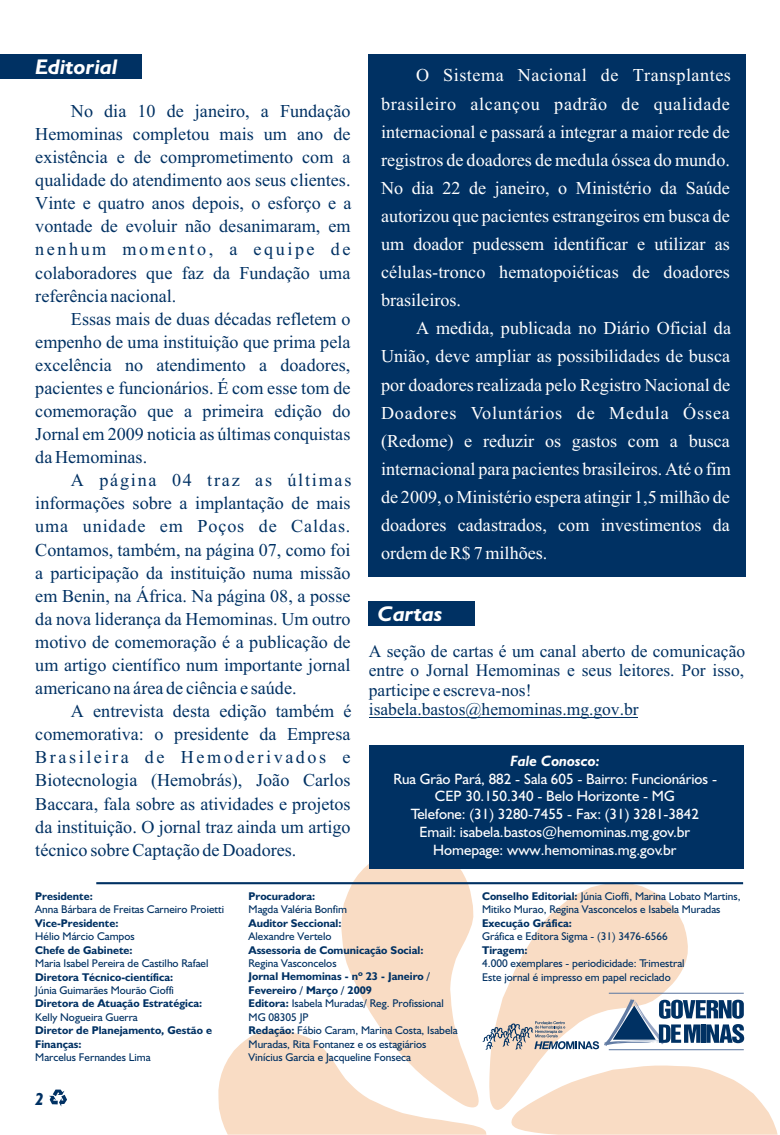
<style>
.page{position:relative;width:780px;height:1135px;background:#fff}
.page>*{position:absolute;margin:0;border:0;box-sizing:border-box;transform-origin:0 0}
.t1{font:italic 700 21.25px "Humanst 521 BT";color:#fff;scale:1.05 1}
.t2{font:18.12px/23.1px "Times New Roman";color:#003163;text-align:justify}
.t3{font:18.12px/28.1px "Times New Roman";color:#fff;text-align:justify}
.t4{font:17.5px/19.4px "Times New Roman";color:#003163}
.t5{font:italic 700 17.5px "Humanst 521 BT";color:#003163}
.t6{font:15px/17.9px "Humanst 521 BT";color:#fff;text-align:center}
.t7{font:italic 700 15px "Humanst 521 BT";color:#fff}
.t8{font:11.25px/13.5px "Humanst 521 BT";color:#003163}
.t9{font:700 11.25px/13.5px "Humanst 521 BT";color:#003163}
.s1{font-weight:700}
</style>
<div class="page">
<svg style="left:489px;top:884px;width:199px;height:114px;fill:#f9dcc4"></svg>
<svg style="left:341px;top:847px;width:138px;height:151px;fill:#f9dcc4"></svg>
<div style="left:370px;top:745px;width:374px;height:124px;background:#003163"></div>
<div style="left:368px;top:54px;width:378px;height:523px;background:#003163"></div>
<div style="left:0;top:54px;width:142px;height:24px;background:#003163"></div>
<hr style="left:96px;top:882px;width:647px;height:2px;background:#003163">
<svg style="left:49px;top:1090px;width:18px;height:17px"></svg>
<div style="left:368px;top:601px;width:107px;height:24px;background:#003163"></div>
<hr style="left:369px;top:717px;width:269px;height:1px;background:#003163">
<hr style="left:609px;top:993px;width:135px;height:1px;background:#627ca4">
<svg style="left:218px;top:998px;width:560px;height:137px"></svg>
<p class="t1" style="left:35px;top:58px;width:80px">Editorial</p>
<p class="t2" style="left:35px;top:101px;width:318px;text-indent:36px">No dia 10 de janeiro, a Fundação Hemominas completou mais um ano de existência e de comprometimento com a qualidade do atendimento aos seus clientes.<br>Vinte e quatro anos depois, o esforço e a vontade de evoluir não desanimaram, em nenhum momento, a equipe de colaboradores que faz da Fundação uma referência nacional.</p>
<p class="t2" style="left:35px;top:309px;width:317px;text-indent:36px">Essas mais de duas décadas refletem o empenho de uma instituição que prima pela excelência no atendimento a doadores, pacientes e funcionários. É com esse tom de comemoração que a primeira edição do Jornal em 2009 noticia as últimas conquistas da Hemominas.</p>
<p class="t2" style="left:35px;top:470px;width:318px;text-indent:36px">A página 04 traz as últimas informações sobre a implantação de mais uma unidade em Poços de Caldas.<br>Contamos, também, na página 07, como foi a participação da instituição numa missão em Benin, na África. Na página 08, a posse da nova liderança da Hemominas. Um outro motivo de comemoração é a publicação de um artigo científico num importante jornal americano na área de ciência e saúde.</p>
<p class="t2" style="left:35px;top:701px;width:318px;text-indent:36px">A entrevista desta edição também é comemorativa: o presidente da Empresa Brasileira de Hemoderivados e Biotecnologia (Hemobrás), João Carlos Baccara, fala sobre as atividades e projetos da instituição. O jornal traz ainda um artigo técnico sobre Captação de Doadores.</p>
<p class="t3" style="left:381px;top:63px;width:351px;text-indent:35px">O Sistema Nacional de Transplantes brasileiro alcançou padrão de qualidade internacional e passará a integrar a maior rede de registros de doadores de medula óssea do mundo.<br>No dia 22 de janeiro, o Ministério da Saúde autorizou que pacientes estrangeiros em busca de um doador pudessem identificar e utilizar as células-tronco hematopoiéticas de doadores brasileiros.</p>
<p class="t3" style="left:381px;top:316px;width:352px;text-indent:35px">A medida, publicada no Diário Oficial da União, deve ampliar as possibilidades de busca por doadores realizada pelo Registro Nacional de Doadores Voluntários de Medula Óssea (Redome) e reduzir os gastos com a busca internacional para pacientes brasileiros. Até o fim de 2009, o Ministério espera atingir 1,5 milhão de doadores cadastrados, com investimentos da ordem de R$ 7 milhões.</p>
<p class="t1" style="left:378px;top:605px;width:63px">Cartas</p>
<p class="t4" style="left:369px;top:643px;width:378px">A seção de cartas é um canal aberto de comunicação entre o Jornal Hemominas e seus leitores. Por isso, participe e escreva-nos! isabela.bastos@hemominas.mg.gov.br</p>
<p class="t7" style="left:510px;top:754px;width:91px">Fale Conosco:</p>
<p class="t6" style="left:394px;top:771px;width:325px">Rua Grão Pará, 882 - Sala 605 - Bairro: Funcionários - CEP 30.150.340 - Belo Horizonte - MG<br>Telefone: (31) 3280-7455 - Fax: (31) 3281-3842<br>Email: isabela.bastos@hemominas.mg.gov.br Homepage: www.hemominas.mg.gov.br</p>
<p class="t9" style="left:35px;top:890px;width:59px">Presidente:</p>
<p class="t8" style="left:35px;top:904px;width:190px">Anna Bárbara de Freitas Carneiro Proietti</p>
<p class="t9" style="left:35px;top:917px;width:85px">Vice-Presidente:</p>
<p class="t8" style="left:35px;top:930px;width:101px">Hélio Márcio Campos</p>
<p class="t9" style="left:35px;top:944px;width:99px">Chefe de Gabinete:</p>
<p class="t8" style="left:35px;top:957px;width:175px">Maria Isabel Pereira de Castilho Rafael</p>
<p class="t9" style="left:35px;top:971px;width:140px">Diretora Técnico-científica:</p>
<p class="t8" style="left:35px;top:984px;width:140px">Júnia Guimarães Mourão Cioffi</p>
<p class="t9" style="left:35px;top:998px;width:169px">Diretora de Atuação Estratégica:</p>
<p class="t8" style="left:35px;top:1011px;width:104px">Kelly Nogueira Guerra</p>
<p class="t9" style="left:35px;top:1025px;width:178px">Diretor de Planejamento, Gestão e<br>Finanças:</p>
<p class="t8" style="left:35px;top:1052px;width:117px">Marcelus Fernandes Lima</p>
<p class="t5" style="left:35px;top:1092px;width:11px">2</p>
<p class="t9" style="left:249px;top:890px;width:68px">Procuradora:</p>
<p class="t8" style="left:249px;top:903px;width:100px">Magda Valéria Bonfim</p>
<p class="t9" style="left:249px;top:917px;width:94px">Auditor Seccional:</p>
<p class="t8" style="left:249px;top:930px;width:84px">Alexandre Vertelo</p>
<p class="t9" style="left:249px;top:944px;width:176px">Assessoria de Comunicação Social:</p>
<p class="t8" style="left:249px;top:957px;width:89px">Regina Vasconcelos</p>
<p class="t8" style="left:249px;top:971px;width:211px"><span class="s1">Jornal Hemominas - nº 23 - Janeiro / Fevereiro / Março / 2009<br>Editora:</span> Isabela Muradas/ Reg. Profissional MG 08305 JP<br><span class="s1">Redação:</span> Fábio Caram, Marina Costa, Isabela Muradas, Rita Fontanez e os estagiários Vinícius Garcia e Jacqueline Fonseca</p>
<p class="t8" style="left:482px;top:890px;width:260px"><span class="s1">Conselho Editorial:</span> Júnia Cioffi, Marina Lobato Martins,<br>Mitiko Murao, Regina Vasconcelos e Isabela Muradas</p>
<p class="t9" style="left:482px;top:917px;width:91px">Execução Gráfica:</p>
<p class="t8" style="left:482px;top:931px;width:187px">Gráfica e Editora Sigma - (31) 3476-6566</p>
<p class="t9" style="left:482px;top:944px;width:47px">Tiragem:</p>
<p class="t8" style="left:482px;top:957px;width:204px">4.000 exemplares - periodicidade: Trimestral<br>Este jornal é impresso em papel reciclado</p>
</div>
